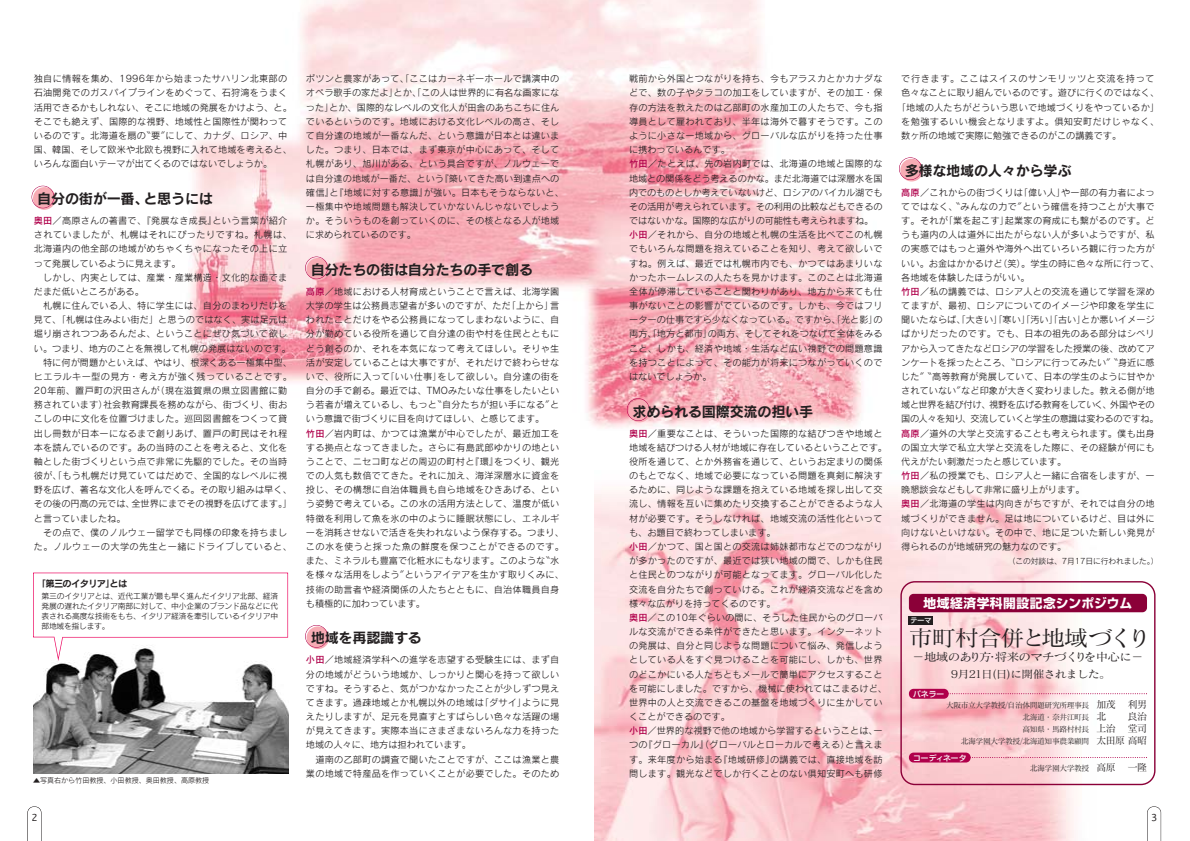
<style>
.page{position:relative;width:1190px;height:841px;background:#fff}
.page>*{position:absolute;margin:0;border:0;box-sizing:border-box;transform-origin:0 0}
.t1{font:22px "Matisse CID M";letter-spacing:-.06em;color:#231f20;scale:1.1 1}
.t2{font:14.2px "Rodin CID B";letter-spacing:-.02em;color:#231f20}
.t3{font:700 12.8px "Shin Go";letter-spacing:.04em;color:#fff}
.t4{font:11.3px "Matisse CID M";letter-spacing:-.05em;color:#231f20;scale:1.1 1}
.t5{font:10.6px "Matisse CID M";letter-spacing:-.05em;color:#231f20;scale:1.1 1}
.t6{font:9.2px/14.2px "Rodin CID M";letter-spacing:.025em;color:#231f20}
.t7{font:9.2px "Rodin CID M";letter-spacing:.005em;color:#231f20}
.t8{font:9.2px "Rodin CID M";color:#231f20}
.t9{font:9.2px "Rodin CID M";letter-spacing:.045em;color:#231f20}
.t10{font:9.2px "Rodin CID M";letter-spacing:.065em;color:#231f20}
.t11{font:9.2px "Rodin CID B";letter-spacing:-.07em;color:#231f20}
.t12{font:9.2px "Monaco";color:#231f20}
.t13{font:7.8px/9.9px "Rodin CID M";letter-spacing:-.02em;color:#231f20;text-align:justify}
.t14{font:7.8px/12px "Matisse CID M";letter-spacing:-.05em;color:#231f20;text-align:right}
.t15{font:500 7.8px "Shin Go";color:#fff}
.t16{font:7.1px "Rodin CID M";color:#231f20}
.t17{font:500 7.1px "Shin Go";color:#fff}
.s1{font-family:"Rodin CID DB";color:#b0004b}
.s2{font-size:9.9px}
</style>
<div class="page">
<img style="left:189px;top:0;width:674px;height:429px">
<img style="left:594px;top:486px;width:502px;height:355px">
<svg style="left:27px;top:806px;width:15px;height:35px"></svg>
<svg style="left:1147px;top:806px;width:14px;height:35px"></svg>
<div style="left:33px;top:187px;width:23px;height:23px;background:#f7acb4;border-radius:50%"></div>
<div style="left:32px;top:186px;width:22px;height:22px;border:1px solid #b0004b;border-radius:50%"></div>
<div style="left:307px;top:258px;width:22px;height:23px;background:#f7acb4;border-radius:50%"></div>
<div style="left:305px;top:257px;width:23px;height:22px;border:1px solid #b0004b;border-radius:50%"></div>
<div style="left:307px;top:626px;width:22px;height:23px;background:#f7acb4;border-radius:50%"></div>
<div style="left:305px;top:625px;width:23px;height:23px;border:1px solid #b0004b;border-radius:50%"></div>
<div style="left:628px;top:400px;width:23px;height:22px;background:#f7acb4;border-radius:50%"></div>
<div style="left:627px;top:398px;width:23px;height:23px;border:1px solid #b0004b;border-radius:50%"></div>
<div style="left:900px;top:159px;width:23px;height:22px;background:#f7acb4;border-radius:50%"></div>
<div style="left:899px;top:157px;width:23px;height:23px;border:1px solid #b0004b;border-radius:50%"></div>
<img style="left:33px;top:661px;width:255px;height:113px">
<svg style="left:33px;top:573px;width:255px;height:88px"></svg>
<svg style="left:900px;top:581px;width:256px;height:204px"></svg>
<div style="left:909px;top:594px;width:238px;height:18px;background:#8b0038;border-radius:5px"></div>
<div style="left:909px;top:617px;width:24px;height:8px;background:#231f20"></div>
<div style="left:909px;top:689px;width:40px;height:10px;background:#b0004b;border-radius:5px"></div>
<svg style="left:948px;top:693px;width:199px;height:1px"></svg>
<svg style="left:971px;top:757px;width:176px;height:1px"></svg>
<div style="left:909px;top:753px;width:62px;height:10px;background:#b0004b;border-radius:5px"></div>
<p class="t6" style="left:34px;top:73px;width:259px">独自に情報を集め、1996年から始まったサハリン北東部の石油開発でのガスパイプラインをめぐって、石狩湾をうまく活用できるかもしれない、そこに地域の発展をかけよう、と。そこでも絶えず、国際的な視野、地域性と国際性が関わっているのです。北海道を扇の〝要〟にして、カナダ、ロシア、中国、韓国、そして欧米や北欧も視野に入れて地域を考えると、いろんな面白いテーマが出てくるのではないでしょうか。</p>
<h2 class="t2" style="left:37px;top:193px;width:177px">自分の街が一番、と思うには</h2>
<p class="t6" style="left:34px;top:215px;width:260px"><span class="s1">奥田</span>／高原さんの著書で、『発展なき成長』という言葉が紹介されていましたが、札幌はそれにぴったりですね。札幌は、北海道内の他全部の地域がめちゃくちゃになったその上に立って発展しているように見えます。</p>
<p class="t6" style="left:34px;top:271px;width:255px;text-indent:9px">しかし、内実としては、産業・産業構造・文化的な面でまだまだ低いところがある。</p>
<p class="t6" style="left:43px;top:300px;width:246px">札幌に住んでいる人、特に学生には、自分のまわりだけを</p>
<p class="t7" style="left:34px;top:316px;width:255px">見て、「札幌は住みよい街だ」と思うのではなく、実は足元は</p>
<p class="t6" style="left:34px;top:328px;width:255px">堀り崩されつつあるんだよ、ということにぜひ気づいて欲し</p>
<p class="t8" style="left:34px;top:345px;width:258px">い。つまり、地方のことを無視して札幌の発展はないのです。</p>
<p class="t7" style="left:43px;top:359px;width:250px">特に何が問題かといえば、やはり、根深くある一極集中型、</p>
<p class="t9" style="left:34px;top:373px;width:260px">ヒエラルキー型の見方・考え方が強く残っていることです。</p>
<p class="t6" style="left:34px;top:385px;width:255px">20年前、置戸町の沢田さんが（現在滋賀県の県立図書館に勤</p>
<p class="t7" style="left:34px;top:401px;width:255px">務されています）社会教育課長を務めながら、街づくり、街お</p>
<p class="t6" style="left:34px;top:413px;width:255px">こしの中に文化を位置づけました。巡回図書館をつくって貸</p>
<p class="t6" style="left:34px;top:427px;width:255px">出し冊数が日本一になるまで創りあげ、置戸の町民はそれ程</p>
<p class="t6" style="left:34px;top:441px;width:255px">本を読んでいるのです。あの当時のことを考えると、文化を</p>
<p class="t6" style="left:34px;top:456px;width:255px">軸とした街づくりという点で非常に先駆的でした。その当時</p>
<p class="t6" style="left:34px;top:470px;width:255px">彼が、「もう札幌だけ見ていてはだめで、全国的なレベルに視</p>
<p class="t7" style="left:34px;top:486px;width:259px">野を広げ、著名な文化人を呼んでくる。その取り組みは早く、</p>
<p class="t8" style="left:34px;top:501px;width:260px">その後の円高の元では、全世界にまでその視野を広げてます。」</p>
<p class="t8" style="left:34px;top:515px;width:93px">と言っていましたね。</p>
<p class="t6" style="left:43px;top:527px;width:246px">その点で、僕のノルウェー留学でも同様の印象を持ちまし</p>
<p class="t9" style="left:34px;top:543px;width:260px">た。ノルウェーの大学の先生と一緒にドライブしていると、</p>
<p class="t11" style="left:37px;top:581px;width:92px">「第三のイタリア」とは</p>
<p class="t13" style="left:42px;top:592px;width:238px">第三のイタリアとは、近代工業が最も早く進んだイタリア北部、経済発展の遅れたイタリア南部に対して、中小企業のブランド品などに代表される高度な技術をもち、イタリア経済を牽引しているイタリア中部地域を指します。</p>
<p class="t16" style="left:33px;top:778px;width:178px">▲写真右から竹田教授、小田教授、奥田教授、高原教授</p>
<p class="t6" style="left:306px;top:73px;width:260px">ポツンと農家があって、「ここはカーネギーホールで講演中のオペラ歌手の家だよ」とか、「この人は世界的に有名な画家になった」とか、国際的なレベルの文化人が田舎のあちこちに住んでいるというのです。地域における文化レベルの高さ、そして自分達の地域が一番なんだ、という意識が日本とは違いました。つまり、日本では、まず東京が中心にあって、そして札幌があり、旭川がある、という具合ですが、ノルウェーでは自分達の地域が一番だ、という『築いてきた高い到達点への確信』と『地域に対する意識』が強い。日本もそうならないと、一極集中や地域問題も解決していかないんじゃないでしょうか。そういうものを創っていくのに、その核となる人が地域に求められているのです。</p>
<h2 class="t2" style="left:311px;top:264px;width:224px">自分たちの街は自分たちの手で創る</h2>
<p class="t6" style="left:306px;top:286px;width:260px"><span class="s1">高原</span>／地域における人材育成ということで言えば、北海学園大学の学生は公務員志望者が多いのですが、ただ「上から」言われたことだけをやる公務員になってしまわないように、自分が勤めている役所を通じて自分達の街や村を住民とともにどう創るのか、それを本気になって考えてほしい。そりゃ生活が安定していることは大事ですが、それだけで終わらせないで、役所に入って「いい仕事」をして欲しい。自分達の街を自分の手で創る。最近では、TMOみたいな仕事をしたいという若者が増えているし、もっと〝自分たちが担い手になる〟という意識で街づくりに目を向けてほしい、と感じてます。<br><span class="s1">竹田</span>／岩内町は、かつては漁業が中心でしたが、最近加工をする拠点となってきました。さらに有島武郎ゆかりの地ということで、ニセコ町などの周辺の町村と『環』をつくり、観光での人気も数倍でてきた。それに加え、海洋深層水に資金を投じ、その構想に自治体職員も自ら地域をひきあげる、という姿勢で考えている。この水の活用方法として、温度が低い特徴を利用して魚を氷の中のように睡眠状態にし、エネルギーを消耗させないで活きを失われないよう保存する。つまり、この水を使うと採った魚の鮮度を保つことができるのです。また、ミネラルも豊富で化粧水にもなります。このような〝水を様々な活用をしよう〟というアイデアを生かす取りくみに、技術の助言者や経済関係の人たちとともに、自治体職員自身も積極的に加わっています。</p>
<h2 class="t2" style="left:311px;top:633px;width:113px">地域を再認識する</h2>
<p class="t6" style="left:306px;top:654px;width:255px;text-align:justify"><span class="s1">小田</span>／地域経済学科への進学を志望する受験生には、まず自分の地域がどういう地域か、しっかりと関心を持って欲しいですね。そうすると、気がつかなかったことが少しずつ見えてきます。過疎地域とか札幌以外の地域は「ダサイ」ように見えたりしますが、足元を見直すとすばらしい色々な活躍の場が見えてきます。実際本当にさまざまないろんな力を持った地域の人々に、地方は担われています。</p>
<p class="t6" style="left:306px;top:753px;width:255px;text-align:right">道南の乙部町の調査で聞いたことですが、ここは漁業と農業の地域で特産品を作っていくことが必要でした。そのため</p>
<p class="t6" style="left:629px;top:73px;width:255px">戦前から外国とつながりを持ち、今もアラスカとかカナダなどで、数の子やタラコの加工をしていますが、その加工・保存の方法を教えたのは乙部町の水産加工の人たちで、今も指導員として雇われており、半年は海外で暮すそうです。このように小さな一地域から、グローバルな広がりを持った仕事に携わっているんです。<br><span class="s1">竹田</span>／たとえば、先の岩内町では、北海道の地域と国際的な地域との関係をどう考えるのかな。まだ北海道では深層水を国内でのものとしか考えていないけど、ロシアのバイカル湖でもその活用が考えられています。その利用の比較などもできるのではないかな。国際的な広がりの可能性も考えられますね。<span class="s1">小田</span>／それから、自分の地域と札幌の生活を比べてこの札幌でもいろんな問題を抱えていることを知り、考えて欲しいですね。例えば、最近では札幌市内でも、かつてはあまりいなかったホームレスの人たちを見かけます。このことは北海道全体が停滞していることと関わりがあり、地方から来ても仕事がないことの影響がでているのです。しかも、今ではフリーターの仕事ですら少なくなっている。ですから、「光と影」の両方、「地方と都市」の両方、そしてそれをつなげて全体をみること、しかも、経済や地域・生活など広い視野での問題意識を持つことによって、その能力が将来につながっていくのではないでしょうか。</p>
<h2 class="t2" style="left:633px;top:406px;width:182px">求められる国際交流の担い手</h2>
<p class="t6" style="left:629px;top:427px;width:259px"><span class="s1">奥田</span>／重要なことは、そういった国際的な結びつきや地域と地域を結びつける人材が地域に存在しているということです。役所を通じて、とか外務省を通じて、というお定まりの関係のもとでなく、地域で必要になっている問題を真剣に解決するために、同じような課題を抱えている地域を探し出して交流し、情報を互いに集めたり交換することができるような人材が必要です。そうしなければ、地域交流の活性化といっても、お題目で終わってしまいます。<br><span class="s1">小田</span>／かつて、国と国との交流は姉妹都市などでのつながりが多かったのですが、最近では狭い地域の間で、しかも住民と住民とのつながりが可能となってます。グローバル化した交流を自分たちで創っていける。これが経済交流などを含め様々な広がりを持ってくるのです。<br><span class="s1">奥田</span>／この10年ぐらいの間に、そうした住民からのグローバルな交流ができる条件ができたと思います。インターネットの発展は、自分と同じような問題について悩み、発信しようとしている人をすぐ見つけることを可能にし、しかも、世界のどこかにいる人たちともメールで簡単にアクセスすることを可能にしました。ですから、機械に使われてはこまるけど、世界中の人と交流できるこの基盤を地域づくりに生かしていくことができるのです。<br><span class="s1">小田</span>／世界的な視野で他の地域から学習するということは、一つの『グローカル』（グローバルとローカルで考える）と言えます。来年度から始まる『地域研修』の講義では、直接地域を訪問します。観光などでしか行くことのない倶知安町へも研修</p>
<p class="t10" style="left:901px;top:75px;width:255px">で行きます。ここはスイスのサンモリッツと交流を持って</p>
<p class="t7" style="left:901px;top:90px;width:259px">色々なことに取り組んでいるのです。遊びに行くのではなく、</p>
<p class="t6" style="left:897px;top:101px;width:264px">「地域の人たちがどういう思いで地域づくりをやっているか」</p>
<p class="t9" style="left:901px;top:118px;width:260px">を勉強するいい機会となりますよ。倶知安町だけじゃなく、</p>
<p class="t8" style="left:901px;top:132px;width:221px">数ヶ所の地域で実際に勉強できるのがこの講義です。</p>
<h2 class="t2" style="left:905px;top:165px;width:168px">多様な地域の人々から学ぶ</h2>
<p class="t6" style="left:901px;top:186px;width:260px"><span class="s1">高原</span>／これからの街づくりは「偉い人」や一部の有力者によってではなく、〝みんなの力で〟という確信を持つことが大事です。それが「業を起こす」起業家の育成にも繋がるのです。どうも道内の人は道外に出たがらない人が多いようですが、私の実感ではもっと道外や海外へ出ていろいろ観に行った方がいい。お金はかかるけど（笑）。学生の時に色々な所に行って、各地域を体験したほうがいい。<br><span class="s1">竹田</span>／私の講義では、ロシア人との交流を通じて学習を深めてますが、最初、ロシアについてのイメージや印象を学生に聞いたならば、「大きい」「寒い」「汚い」「古い」とか悪いイメージばかりだったのです。でも、日本の祖先のある部分はシベリアから入ってきたなどロシアの学習をした授業の後、改めてアンケートを採ったところ、〝ロシアに行ってみたい〟〝身近に感じた〟〝高等教育が発展していて、日本の学生のように甘やかされていない〟など印象が大きく変わりました。教える側が地域と世界を結び付け、視野を広げる教育をしていく、外国やその国の人々を知り、交流していくと学生の意識は変わるのですね。<span class="s1">高原</span>／道外の大学と交流することも考えられます。僕も出身の国立大学で私立大学と交流をした際に、その経験が何にも代えがたい刺激だったと感じています。<br><span class="s1">竹田</span>／私の授業でも、ロシア人と一緒に合宿をしますが、一晩懇談会などもして非常に盛り上がります。<br><span class="s1">奥田</span>／北海道の学生は内向きがちですが、それでは自分の地域づくりができません。足は地についているけど、目は外に向けないといけない。その中で、地に足ついた新しい発見が得られるのが地域研究の魅力なのです。</p>
<p class="t13" style="left:1008px;top:557px;width:152px">（この対談は、7月17日に行われました。）</p>
<h3 class="t3" style="left:924px;top:599px;width:210px">地域経済学科開設記念シンポジウム</h3>
<p class="t17" style="left:910px;top:618px;width:23px">テーマ</p>
<h1 class="t1" style="left:909px;top:630px;width:222px">市町村合併と地域づくり</h1>
<p class="t4" style="left:912px;top:653px;width:212px">－地域のあり方・将来のマチづくりを中心に－</p>
<p class="t14" style="left:946px;top:700px;width:202px">大阪市立大学教授/自治体問題研究所理事長　<span class="s2">加茂　利男</span>北海道・奈井江町長　<span class="s2">北　　良治<br></span>高知県・馬路村村長　<span class="s2">上治　堂司<br></span>北海学園大学教授/北海道知事農業顧問　<span class="s2">太田原高昭</span></p>
<p class="t5" style="left:951px;top:670px;width:147px">9月21日(日)に開催されました。</p>
<p class="t15" style="left:913px;top:691px;width:33px">パネラー</p>
<p class="t15" style="left:913px;top:755px;width:55px">コーディネータ</p>
<p class="t14" style="left:1030px;top:764px;width:119px">北海学園大学教授　<span class="s2">高原 一隆</span></p>
<p class="t12" style="left:32px;top:814px;width:7px">2</p>
<p class="t12" style="left:1151px;top:814px;width:7px">3</p>
</div>
